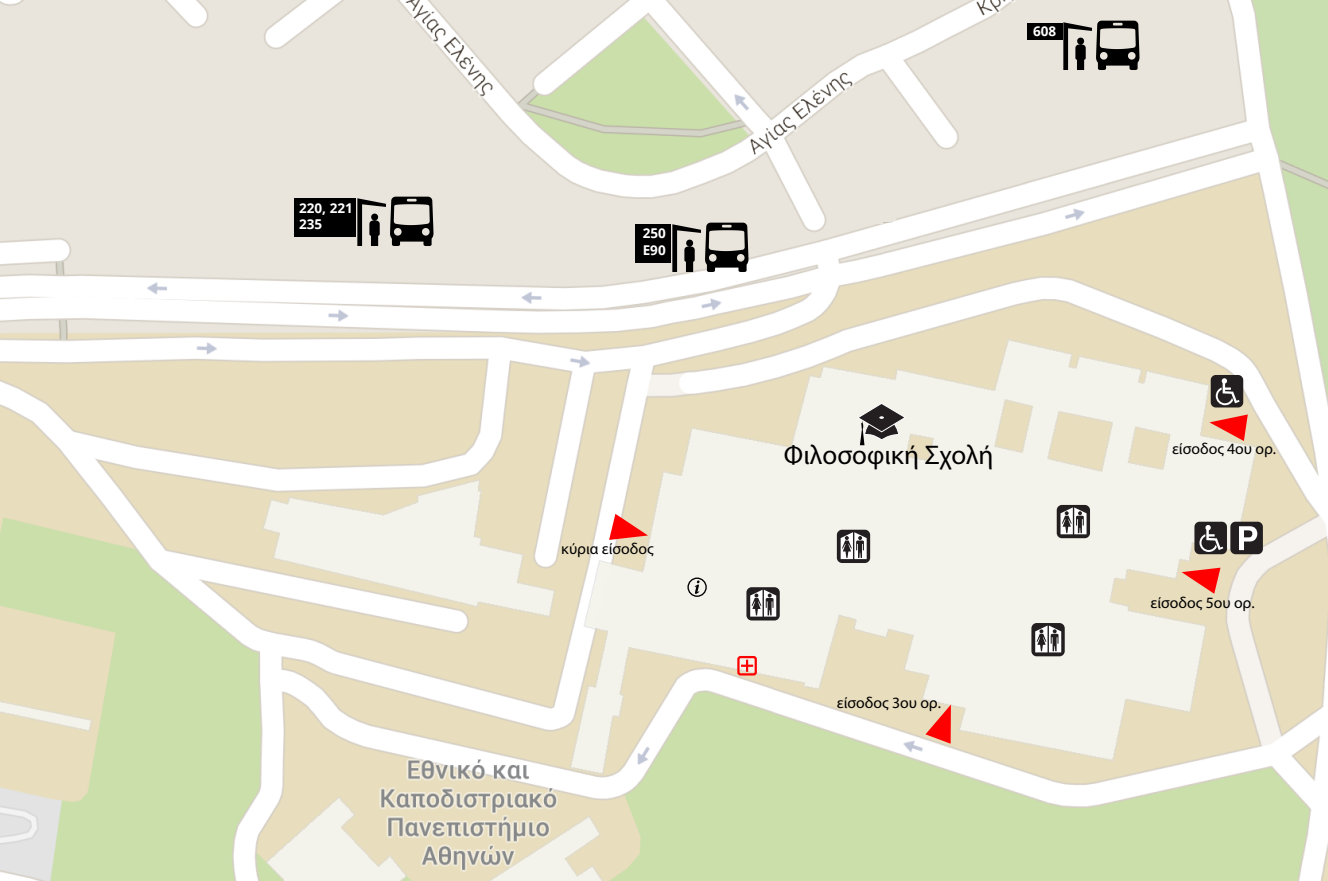
<style>
.page{position:relative;width:1328px;height:881px;background:#fff}
.page>*{position:absolute;margin:0;border:0;box-sizing:border-box;transform-origin:0 0}
.t1{font:27px "Myriad Pro";color:#000}
.t2{font:15.75px "Myriad Pro";color:#000}
.t3{font:700 13.5px/16.2px "Open Sans";color:#fff}
</style>
<div class="page">
<img style="left:0;top:0;width:1327px;height:881px">
<div style="left:295px;top:199px;width:61px;height:38px;background:#000"></div>
<div style="left:1210px;top:375px;width:33px;height:32px;background:#231f20;border-radius:5px"></div>
<svg style="left:1215px;top:378px;width:24px;height:27px"></svg>
<svg style="left:837px;top:530px;width:33px;height:33px"></svg>
<svg style="left:840px;top:532px;width:26px;height:27px"></svg>
<div style="left:1230px;top:522px;width:32px;height:32px;background:#231f20;border-radius:5px"></div>
<svg style="left:1239px;top:526px;width:18px;height:24px"></svg>
<div style="left:1194px;top:522px;width:32px;height:32px;background:#231f20;border-radius:5px"></div>
<svg style="left:1199px;top:525px;width:24px;height:27px"></svg>
<div style="left:746px;top:587px;width:33px;height:33px;background:#231f20;border-radius:5px"></div>
<svg style="left:750px;top:590px;width:26px;height:27px"></svg>
<svg style="left:1031px;top:623px;width:33px;height:33px"></svg>
<svg style="left:1035px;top:626px;width:26px;height:26px"></svg>
<div style="left:851px;top:193px;width:44px;height:28px;background:#e9e5dc"></div>
<hr style="left:873px;top:219px;width:18px;height:3px;background:#e9e5dc">
<svg style="left:609px;top:514px;width:39px;height:26px"></svg>
<svg style="left:925px;top:705px;width:26px;height:39px"></svg>
<svg style="left:1181px;top:568px;width:39px;height:26px"></svg>
<svg style="left:1209px;top:414px;width:38px;height:27px"></svg>
<div style="left:737px;top:656px;width:20px;height:20px;border:2px solid #f00;border-radius:2px"></div>
<svg style="left:741px;top:660px;width:12px;height:12px"></svg>
<img style="left:357px;top:180px;width:78px;height:78px">
<div style="left:635px;top:225px;width:36px;height:38px;background:#000"></div>
<img style="left:671px;top:206px;width:78px;height:78px">
<div style="left:1027px;top:23px;width:35px;height:17px;background:#000"></div>
<img style="left:1062px;top:5px;width:78px;height:78px">
<svg style="left:857px;top:403px;width:49px;height:42px;background:#989693"></svg>
<div style="left:878px;top:534px;width:190px;height:41px;background:#f4f3eb"></div>
<svg style="left:1056px;top:505px;width:34px;height:33px"></svg>
<svg style="left:1060px;top:507px;width:26px;height:27px"></svg>
<svg style="left:694px;top:580px;width:5px;height:14px"></svg>
<div style="left:687px;top:578px;width:19px;height:19px;border:1px solid #000;border-radius:50%"></div>
<p class="t3" style="left:299px;top:199px;width:55px">220, 221<br>235</p>
<p class="t3" style="left:642px;top:225px;width:25px">250<br>E90</p>
<p class="t2" style="left:561px;top:539px;width:94px">κύρια είσοδος</p>
<p class="t3" style="left:1033px;top:23px;width:25px">608</p>
<h1 class="t1" style="left:784px;top:438px;width:211px">Φιλοσοφική Σχολή</h1>
<p class="t2" style="left:837px;top:693px;width:106px">είσοδος 3ου ορ.</p>
<p class="t2" style="left:1172px;top:439px;width:106px">είσοδος 4ου ορ.</p>
<p class="t2" style="left:1150px;top:593px;width:106px">είσοδος 5ου ορ.</p>
</div>
